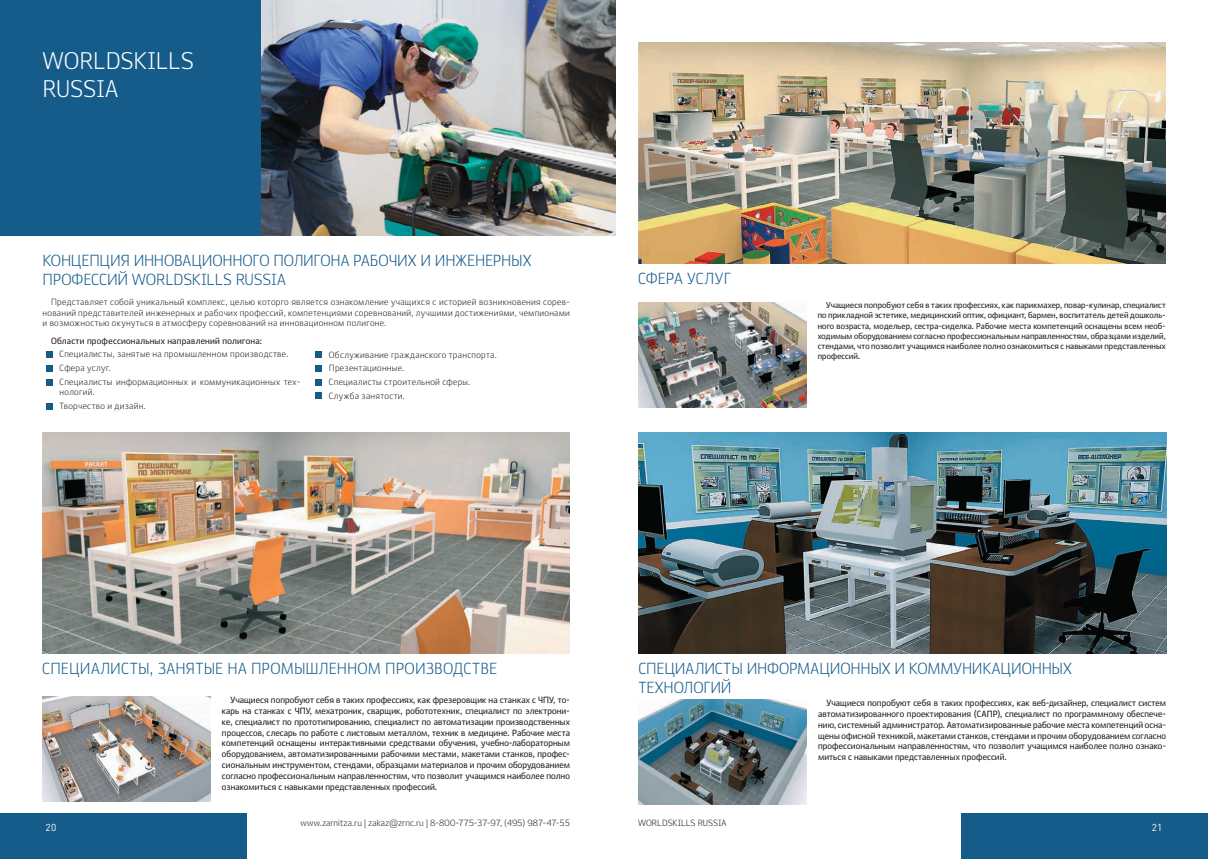
<style>
.page{position:relative;width:1208px;height:859px;background:#fff}
.page>*{position:absolute;margin:0;border:0;box-sizing:border-box;transform-origin:0 0}
.t1{font:24px/28.8px "Ekibastuz";color:#fff;scale:.9 1}
.t2{font:16px/19.2px "Ekibastuz";letter-spacing:-.01em;color:#155c8b;scale:.9 1}
.t3{font:10px "DIN Pro";color:#fff}
.t4{font:700 9px/10.8px "Ekibastuz";letter-spacing:.015em;color:#231f20;text-align:justify;scale:.9 1}
.t5{font:9px/13.6px "Ekibastuz";letter-spacing:.035em;color:#231f20;scale:.9 1}
.t6{font:9px "Ekibastuz";letter-spacing:.005em;color:#231f20;scale:.9 1}
.t7{font:700 8.5px/10.2px "Ekibastuz";letter-spacing:.01em;color:#231f20;text-align:justify;scale:.9 1}
</style>
<div class="page">
<div style="left:961px;top:814px;width:247px;height:45px;background:#155c8b"></div>
<div style="left:0;top:814px;width:247px;height:45px;background:#155c8b"></div>
<img style="left:42px;top:433px;width:528px;height:221px">
<img style="left:261px;top:0;width:354px;height:235px">
<div style="left:0;top:0;width:261px;height:235px;background:#155c8b"></div>
<svg style="left:46px;top:352px;width:6px;height:6px"></svg>
<div style="left:46px;top:365px;width:6px;height:7px;background:#155c8b"></div>
<svg style="left:46px;top:379px;width:6px;height:6px"></svg>
<svg style="left:46px;top:403px;width:6px;height:6px"></svg>
<div style="left:315px;top:352px;width:7px;height:6px;background:#155c8b"></div>
<div style="left:315px;top:365px;width:7px;height:7px;background:#155c8b"></div>
<div style="left:315px;top:379px;width:7px;height:6px;background:#155c8b"></div>
<div style="left:315px;top:393px;width:7px;height:6px;background:#155c8b"></div>
<img style="left:42px;top:696px;width:169px;height:105px">
<img style="left:638px;top:43px;width:527px;height:221px">
<img style="left:638px;top:302px;width:168px;height:105px">
<img style="left:638px;top:433px;width:528px;height:221px">
<img style="left:638px;top:699px;width:168px;height:105px">
<h1 class="t1" style="left:43px;top:46px;width:170px">WORLDSKILLS<br>RUSSIA</h1>
<h2 class="t2" style="left:43px;top:250px;width:545px">КОНЦЕПЦИЯ ИННОВАЦИОННОГО ПОЛИГОНА РАБОЧИХ И ИНЖЕНЕРНЫХ<br>ПРОФЕССИЙ WORLDSKILLS RUSSIA</h2>
<p class="t5" style="left:43px;top:296px;width:587px;line-height:10.8px;text-align:justify;text-indent:9px">Представляет собой уникальный комплекс, целью которго является ознакомление учащихся с историей возникновения сорев&shy;нований представителей инженерных и рабочих профессий, компетенциями соревнований, лучшими достижениями, чемпионами и возможностью окунуться в атмосферу соревнований на инновационном полигоне.</p>
<p class="t4" style="left:51px;top:335px;width:236px">Области профессиональных направлений полигона:</p>
<p class="t5" style="left:60px;top:347px;width:269px">Специалисты, занятые на промышленном производстве.<br>Сфера услуг.<br>Специалисты информационных и коммуникационных тех-</p>
<p class="t5" style="left:60px;top:385px;width:97px">нологий.<br>Творчество и дизайн.</p>
<p class="t5" style="left:329px;top:348px;width:188px">Обслуживание гражданского транспорта.<br>Презентационные.<br>Специалисты строительной сферы.<br>Служба занятости.</p>
<h2 class="t2" style="left:638px;top:269px;width:105px">СФЕРА УСЛУГ</h2>
<p class="t7" style="left:817px;top:300px;width:388px;text-indent:9px">Учащиеся попробуют себя в таких профессиях, как парикмахер, повар-кулинар, специалист по прикладной эстетике, медицинский оптик, официант, бармен, воспитатель детей дошколь&shy;ного возраста, модельер, сестра-сиделка. Рабочие места компетенций оснащены всем необ&shy;ходимым оборудованием согласно профессиональным направленностям, образцами изделий, стендами, что позволит учащимся наиболее полно ознакомиться с навыками представленных профессий.</p>
<h2 class="t2" style="left:42px;top:658px;width:507px">СПЕЦИАЛИСТЫ, ЗАНЯТЫЕ НА ПРОМЫШЛЕННОМ ПРОИЗВОДСТВЕ</h2>
<p class="t4" style="left:222px;top:695px;width:388px;text-indent:9px">Учащиеся попробуют себя в таких профессиях, как фрезеровщик на станках с ЧПУ, то&shy;карь на станках с ЧПУ, мехатроник, сварщик, робототехник, специалист по электрони&shy;ке, специалист по прототипированию, специалист по автоматизации производственных процессов, слесарь по работе с листовым металлом, техник в медицине. Рабочие места компетенций оснащены интерактивными средствами обучения, учебно-лабораторным оборудованием, автоматизированными рабочими местами, макетами станков, профес&shy;сиональным инструментом, стендами, образцами материалов и прочим оборудованием согласно профессиональным направленностям, что позволит учащимся наиболее полно ознакомиться с навыками представленных профессий.</p>
<h2 class="t2" style="left:638px;top:659px;width:483px">СПЕЦИАЛИСТЫ ИНФОРМАЦИОННЫХ И КОММУНИКАЦИОННЫХ<br>ТЕХНОЛОГИЙ</h2>
<p class="t4" style="left:818px;top:697px;width:388px;text-indent:9px">Учащиеся попробуют себя в таких профессиях, как веб-дизайнер, специалист систем автоматизированного проектирования (САПР), специалист по программному обеспече&shy;нию, системный администратор. Автоматизированные рабочие места компетенций осна&shy;щены офисной техникой, макетами станков, стендами и прочим оборудованием согласно профессиональным направленностям, что позволит учащимся наиболее полно ознако&shy;миться с навыками представленных профессий.</p>
<p class="t6" style="left:300px;top:817px;width:301px">www.zarnitza.ru | zakaz@zrnc.ru | 8-800-775-37-97, (495) 987-47-55</p>
<p class="t5" style="left:638px;top:816px;width:100px">WORLDSKILLS RUSSIA</p>
<p class="t3" style="left:46px;top:821px;width:12px">20</p>
<p class="t3" style="left:1151px;top:821px;width:12px">21</p>
</div>
